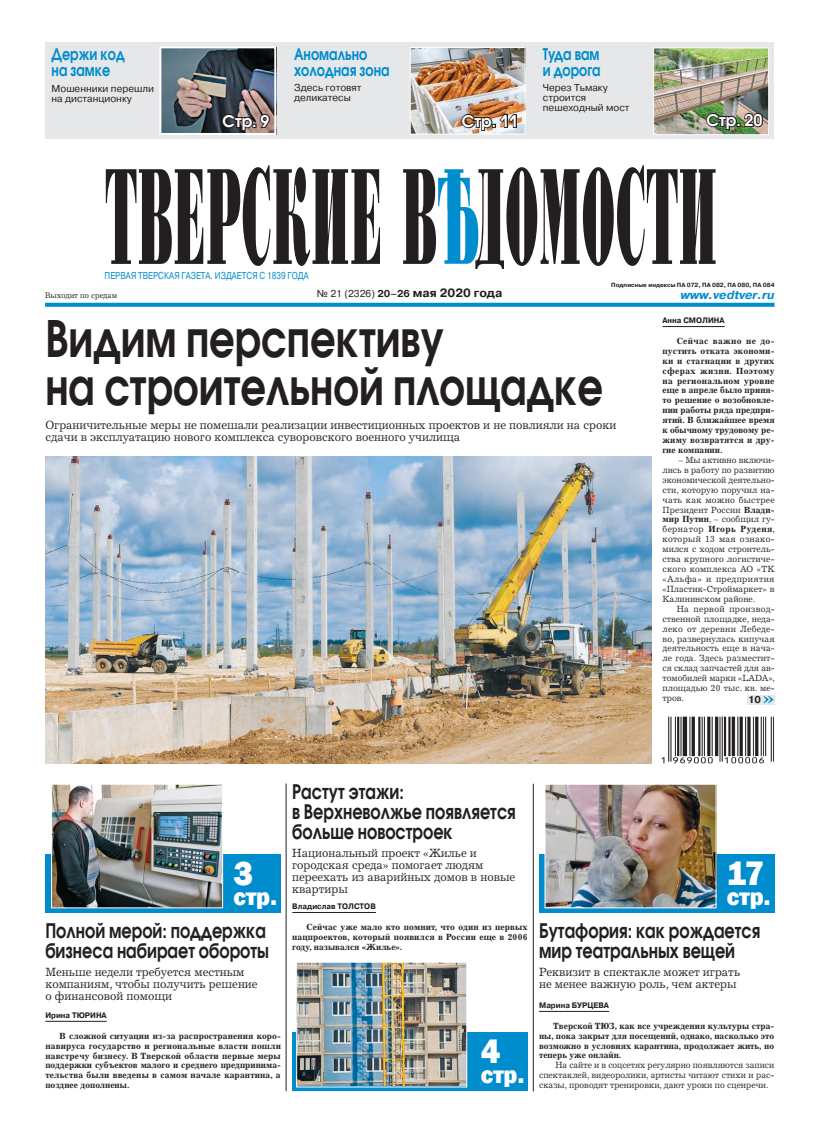
<style>
.page{position:relative;width:820px;height:1134px;background:#fff}
.page>*{position:absolute;margin:0;border:0;box-sizing:border-box;transform-origin:0 0}
.t1{font:600 50px/48px "Avant Garde Gothic C";color:#231f20;scale:.8 1}
.t2{font:800 35px "Franklin Gothic";color:#fff;scale:.95 1}
.t3{font:800 25px "Franklin Gothic";letter-spacing:.01em;color:#fff;scale:.95 1}
.t4{font:600 20px/20px "Avant Garde Gothic C";color:#231f20;scale:.8 1}
.t5{font:600 16px/16px "Avant Garde Gothic C";color:#008dcd;scale:.8 1}
.t6{font:600 16px "Avant Garde Gothic C";color:#fff}
.t7{font:12px/12px "Excelsior Cyr Upright";color:#231f20;scale:.95 1}
.t8{font:700 12px "Pragmatica C";color:#231f20}
.t9{font:italic 700 12px "Pragmatica C";color:#008dcd}
.t10{font:10px/10px "Pragmatica C";color:#231f20}
.t11{font:10px "Pragmatica C";color:#008dcd;scale:.8 1}
.t12{font:700 10px "Pragmatica C";color:#231f20}
.t13{font:700 9px/9.9px "Excelsior Cyr";color:#231f20;text-align:justify;scale:.96 1}
.t14{font:9px "Excelsior Cyr Upright";color:#231f20;scale:.95 1}
.t15{font:700 9px "Excelsior Cyr";color:#231f20;scale:.95 1}
.t16{font:9px "Excelsior Cyr Upright";color:#231f20;scale:.94 1}
.t17{font:9px "Excelsior Cyr Upright";color:#231f20;scale:.96 1}
.t18{font:9px "Excelsior Cyr Upright";letter-spacing:.03em;color:#231f20;scale:.96 1}
.t19{font:9px "Excelsior Cyr Upright";letter-spacing:.035em;color:#231f20;scale:.96 1}
.t20{font:700 9px "Excelsior Cyr";letter-spacing:.04em;color:#231f20;scale:.96 1}
.t21{font:9px "Excelsior Cyr Upright";letter-spacing:.025em;color:#231f20;scale:.96 1}
.t22{font:9px "Excelsior Cyr Upright";letter-spacing:.02em;color:#231f20;scale:.96 1}
.t23{font:700 8px "Pragmatica C";color:#231f20;scale:.95 1}
.t24{font:8px "Excelsior Cyr Upright";color:#231f20;scale:.95 1}
.t25{font:700 6px "Pragmatica C";color:#231f20}
.s1{font-weight:400;font-size:10px}
.s2{font-size:10px}
.s3{font-family:"Excelsior Cyr";font-weight:700}
.s4{font-family:"Excelsior Cyr Upright";font-weight:400}
</style>
<div class="page">
<img style="left:661px;top:716px;width:113px;height:48px">
<svg style="left:45px;top:303px;width:729px;height:4px;background:#0f93cf"></svg>
<svg style="left:106px;top:165px;width:609px;height:104px"></svg>
<svg style="left:438px;top:169px;width:40px;height:95px"></svg>
<div style="left:45px;top:43px;width:728px;height:96px;background:#e6e7e9"></div>
<div style="left:292px;top:1032px;width:235px;height:59px;background:#008dcd"></div>
<div style="left:45px;top:854px;width:236px;height:59px;background:#008dcd"></div>
<hr style="left:533px;top:784px;width:1px;height:307px;background:#231f20">
<hr style="left:286px;top:783px;width:1px;height:308px;background:#231f20">
<div style="left:746px;top:695px;width:28px;height:9px;background:#e6e7e9"></div>
<svg style="left:763px;top:696px;width:10px;height:7px"></svg>
<img style="left:53px;top:786px;width:168px;height:120px">
<div style="left:51px;top:784px;width:172px;height:124px;border:1px solid #fff"></div>
<div style="left:538px;top:854px;width:236px;height:59px;background:#008dcd"></div>
<img style="left:546px;top:786px;width:168px;height:120px">
<div style="left:544px;top:784px;width:172px;height:124px;border:1px solid #fff"></div>
<hr style="left:662px;top:326px;width:62px;height:1px;background:#231f20">
<img style="left:654px;top:50px;width:112px;height:83px">
<div style="left:652px;top:48px;width:116px;height:87px;border:1px solid #fff"></div>
<svg style="left:704px;top:112px;width:59px;height:19px"></svg>
<img style="left:411px;top:49px;width:112px;height:84px">
<div style="left:409px;top:47px;width:116px;height:88px;border:1px solid #fff"></div>
<svg style="left:460px;top:112px;width:58px;height:20px"></svg>
<img style="left:162px;top:49px;width:111px;height:83px">
<div style="left:159px;top:46px;width:117px;height:89px;border:2px solid #fff"></div>
<svg style="left:221px;top:113px;width:50px;height:19px"></svg>
<img style="left:298px;top:964px;width:167px;height:121px">
<div style="left:296px;top:962px;width:171px;height:125px;border:1px solid #fff"></div>
<hr style="left:539px;top:1011px;width:70px;height:1px;background:#231f20">
<hr style="left:45px;top:1021px;width:62px;height:1px;background:#231f20">
<img style="left:45px;top:456px;width:606px;height:308px">
<hr style="left:292px;top:912px;width:84px;height:1px;background:#231f20">
<p class="t5" style="left:52px;top:48px;width:93px">Держи код на замке</p>
<p class="t10" style="left:52px;top:84px;width:104px">Мошенники перешли на дистанционку</p>
<p class="t5" style="left:294px;top:47px;width:121px">Аномально холодная зона</p>
<p class="t10" style="left:294px;top:84px;width:69px">Здесь готовят деликатесы</p>
<p class="t6" style="left:222px;top:115px;width:48px">Стр. 9</p>
<p class="t6" style="left:462px;top:115px;width:57px">Стр. 11</p>
<p class="t5" style="left:542px;top:47px;width:74px">Туда вам и дорога</p>
<p class="t10" style="left:542px;top:84px;width:88px">Через Тьмаку строится пешеходный мост</p>
<p class="t6" style="left:706px;top:114px;width:57px">Стр. 20</p>
<p class="t11" style="left:105px;top:272px;width:257px">ПЕРВАЯ ТВЕРСКАЯ ГАЗЕТА. ИЗДАЕТСЯ С 1839 ГОДА</p>
<p class="t25" style="left:611px;top:282px;width:165px">Подписные индексы ПА 072, ПА 082, ПА 080, ПА 084</p>
<p class="t24" style="left:45px;top:292px;width:77px">Выходит по средам</p>
<p class="t8" style="left:317px;top:288px;width:187px"><span class="s1">№ 21 (2326)</span> <span class="s2">20–26</span> мая 2020 года</p>
<p class="t9" style="left:680px;top:290px;width:96px">www.vedtver.ru</p>
<p class="t1" style="left:45px;top:319px;width:698px">Видим перспективу<br>на строительной площадке</p>
<p class="t7" style="left:45px;top:420px;width:602px">Ограничительные меры не помешали реализации инвестиционных проектов и не повлияли на сроки сдачи в эксплуатацию нового комплекса суворовского военного училища</p>
<p class="t23" style="left:662px;top:318px;width:67px">Анна СМОЛИНА</p>
<p class="t13" style="left:662px;top:337px;width:118px;text-indent:14px">Сейчас важно не до&shy;пустить отката экономи&shy;ки и стагнации в других сферах жизни. Поэтому на региональном уровне еще в апреле было приня&shy;то решение о возобновле&shy;нии работы ряда предпри&shy;ятий. В ближайшее время к обычному трудовому ре&shy;жиму возвратятся и дру&shy;гие компании.</p>
<p class="t14" style="left:678px;top:456px;width:102px">– Мы активно включи-</p>
<p class="t14" style="left:662px;top:466px;width:119px">лись в работу по развитию</p>
<p class="t14" style="left:662px;top:476px;width:119px">экономической деятельно-</p>
<p class="t14" style="left:662px;top:486px;width:119px">сти, которую поручил на-</p>
<p class="t21" style="left:662px;top:496px;width:118px">чать как можно быстрее</p>
<p class="t14" style="left:662px;top:506px;width:119px">Президент России <span class="s3">Влади-</span></p>
<p class="t14" style="left:662px;top:516px;width:119px"><span class="s3">мир Путин</span>, – сообщил гу-</p>
<p class="t20" style="left:662px;top:526px;width:119px"><span class="s4">бернатор</span> Игорь Руденя<span class="s4">,</span></p>
<p class="t18" style="left:662px;top:536px;width:118px">который 13 мая ознако-</p>
<p class="t14" style="left:662px;top:546px;width:119px">мился с ходом строитель-</p>
<p class="t17" style="left:662px;top:556px;width:118px">ства крупного логистиче-</p>
<p class="t22" style="left:662px;top:566px;width:118px">ского комплекса АО «ТК</p>
<p class="t19" style="left:662px;top:575px;width:118px">«Альфа» и предприятия</p>
<p class="t14" style="left:662px;top:585px;width:119px">«Пластик-Строймаркет» в</p>
<p class="t14" style="left:662px;top:595px;width:99px">Калининском районе.</p>
<p class="t19" style="left:676px;top:605px;width:103px">На первой производ-</p>
<p class="t14" style="left:662px;top:615px;width:119px">ственной площадке, неда-</p>
<p class="t18" style="left:662px;top:625px;width:118px">леко от деревни Лебеде-</p>
<p class="t14" style="left:662px;top:635px;width:119px">во, развернулась кипучая</p>
<p class="t14" style="left:662px;top:645px;width:119px">деятельность еще в нача-</p>
<p class="t17" style="left:662px;top:655px;width:118px">ле года. Здесь разместит-</p>
<p class="t16" style="left:662px;top:665px;width:121px">ся склад запчастей для ав-</p>
<p class="t14" style="left:662px;top:675px;width:120px">томобилей марки «LADA»,</p>
<p class="t14" style="left:662px;top:685px;width:119px">площадью 20 тыс. кв. ме-</p>
<p class="t14" style="left:662px;top:695px;width:24px">тров.</p>
<p class="t12" style="left:747px;top:696px;width:15px">10</p>
<p class="t2" style="left:233px;top:852px;width:22px">3</p>
<p class="t3" style="left:233px;top:882px;width:47px">стр.</p>
<p class="t4" style="left:45px;top:923px;width:281px">Полной мерой: поддержка бизнеса набирает обороты</p>
<p class="t7" style="left:45px;top:967px;width:225px">Меньше недели требуется местным компаниям, чтобы получить решение о финансовой помощи</p>
<p class="t23" style="left:45px;top:1012px;width:66px">Ирина ТЮРИНА</p>
<p class="t13" style="left:45px;top:1031px;width:247px;text-indent:14px">В сложной ситуации из-за распространения коро&shy;навируса государство и региональные власти пошли навстречу бизнесу. В Тверской области первые меры поддержки субъектов малого и среднего предпринима&shy;тельства были введены в самом начале карантина, а позднее дополнены.</p>
<p class="t4" style="left:292px;top:784px;width:281px">Растут этажи:<br>в Верхневолжье появляется больше новостроек</p>
<p class="t7" style="left:292px;top:848px;width:236px">Национальный проект «Жилье и городская среда» помогает людям переехать из аварийных домов в новые</p>
<p class="t7" style="left:292px;top:884px;width:60px">квартиры</p>
<p class="t23" style="left:292px;top:904px;width:89px">Владислав ТОЛСТОВ</p>
<p class="t13" style="left:292px;top:922px;width:247px;text-indent:14px">Сейчас уже мало кто помнит, что один из первых нацпроектов, который появился в России еще в 2006 году, назывался «Жилье».</p>
<p class="t2" style="left:480px;top:1031px;width:22px">4</p>
<p class="t3" style="left:480px;top:1060px;width:47px">стр.</p>
<p class="t2" style="left:726px;top:852px;width:41px">17</p>
<p class="t3" style="left:726px;top:882px;width:47px">стр.</p>
<p class="t4" style="left:539px;top:923px;width:278px">Бутафория: как рождается мир театральных вещей</p>
<p class="t7" style="left:539px;top:967px;width:213px">Реквизит в спектакле может играть не менее важную роль, чем актеры</p>
<p class="t23" style="left:539px;top:1002px;width:75px">Марина БУРЦЕВА</p>
<p class="t15" style="left:553px;top:1022px;width:234px">Тверской ТЮЗ, как все учреждения культуры стра-</p>
<p class="t15" style="left:539px;top:1032px;width:249px">ны, пока закрыт для посещений, однако, насколько это</p>
<p class="t15" style="left:539px;top:1042px;width:249px">возможно в условиях карантина, продолжает жить, но</p>
<p class="t15" style="left:539px;top:1052px;width:88px">теперь уже онлайн.</p>
<p class="t16" style="left:555px;top:1062px;width:234px">На сайте и в соцсетях регулярно появляются записи</p>
<p class="t14" style="left:539px;top:1072px;width:249px">спектаклей, видеоролики, артисты читают стихи и рас-</p>
<p class="t14" style="left:539px;top:1082px;width:243px">сказы, проводят тренировки, дают уроки по сценречи.</p>
</div>
